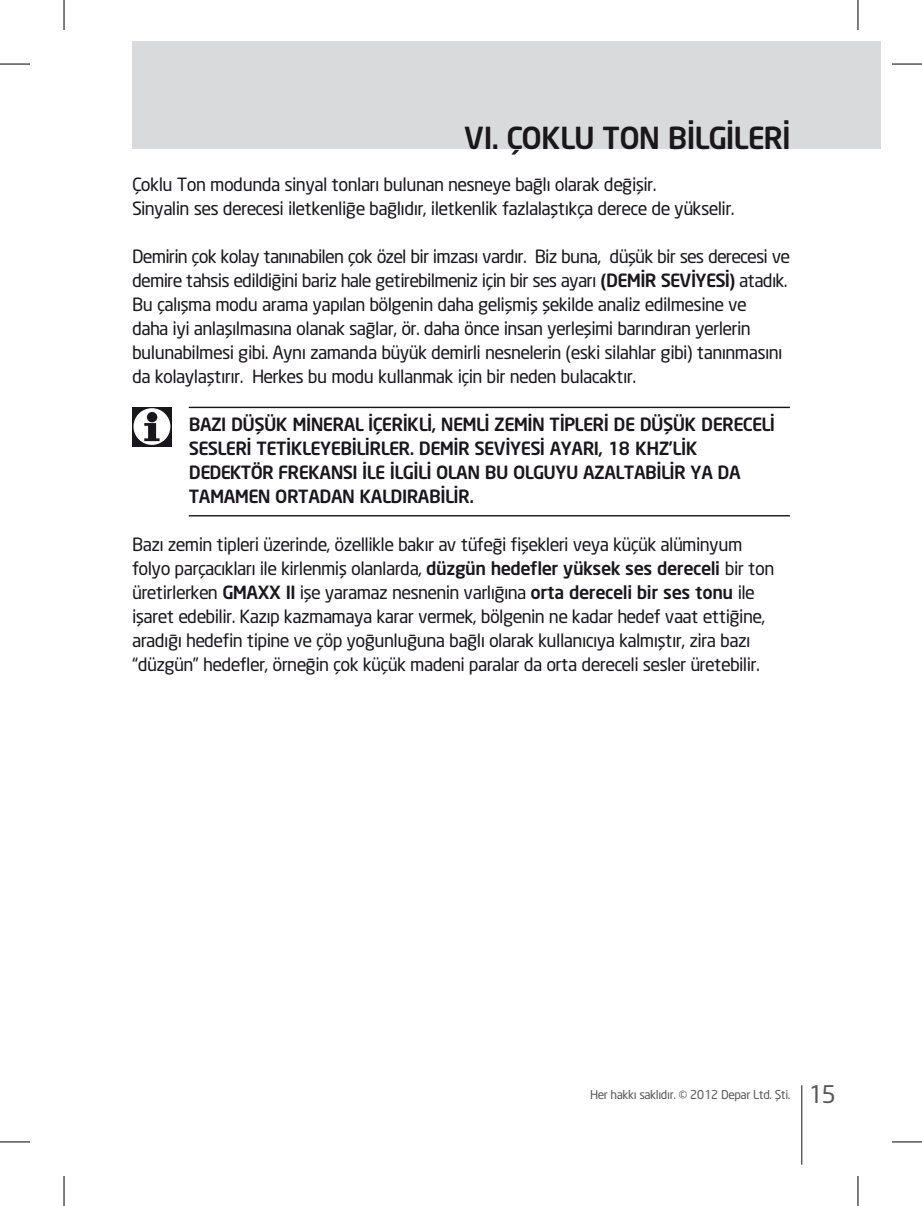
<style>
.page{position:relative;width:922px;height:1206px;background:#fff}
.page>*{position:absolute;margin:0;border:0;box-sizing:border-box;transform-origin:0 0}
.t1{font:500 30px "Neo Sans";color:#1a171c}
.t2{font:24px "Neo Sans";color:#58585a}
.t3{font:18px/24px "Neo Sans";color:#1a171c}
.t4{font:500 18px "Neo Sans";color:#1a171c}
.t5{font:12px "Neo Sans";color:#58585a}
.s1{font-weight:500}
</style>
<div class="page">
<hr style="left:801px;top:1084px;width:1px;height:80px;background:#58585a">
<div style="left:132px;top:41px;width:748px;height:108px;background:#d9dadb"></div>
<div style="left:132px;top:406px;width:40px;height:40px;background:#1a171c"></div>
<div style="left:133px;top:408px;width:37px;height:37px;background:#fff;border-radius:50%"></div>
<svg style="left:144px;top:412px;width:16px;height:29px"></svg>
<hr style="left:189px;top:406px;width:601px;height:2px;background:#1a171c">
<hr style="left:189px;top:515px;width:601px;height:1px;background:#1a171c">
<hr style="left:0;top:64px;width:30px;height:1px;background:#000">
<hr style="left:892px;top:64px;width:30px;height:1px;background:#000">
<hr style="left:0;top:1141px;width:30px;height:1px;background:#000">
<hr style="left:892px;top:1141px;width:30px;height:1px;background:#000">
<hr style="left:64px;top:0;width:1px;height:30px;background:#000">
<hr style="left:64px;top:1175px;width:1px;height:30px;background:#000">
<hr style="left:857px;top:0;width:1px;height:30px;background:#000">
<hr style="left:857px;top:1175px;width:1px;height:30px;background:#000">
<p class="t1" style="left:464px;top:119px;width:327px">VI. ÇOKLU TON BİLGİLERİ</p>
<p class="t3" style="left:132px;top:172px;width:525px">Çoklu Ton modunda sinyal tonları bulunan nesneye bağlı olarak değişir.</p>
<p class="t3" style="left:132px;top:196px;width:603px">Sinyalin ses derecesi iletkenliğe bağlıdır, iletkenlik fazlalaştıkça derece de yükselir.</p>
<p class="t3" style="left:132px;top:244px;width:659px">Demirin çok kolay tanınabilen çok özel bir imzası vardır. Biz buna, düşük bir ses derecesi ve demire tahsis edildiğini bariz hale getirebilmeniz için bir ses ayarı <span class="s1">(DEMİR SEVİYESİ)</span> atadık.</p>
<p class="t3" style="left:132px;top:292px;width:651px">Bu çalışma modu arama yapılan bölgenin daha gelişmiş şekilde analiz edilmesine ve daha iyi anlaşılmasına olanak sağlar, ör. daha önce insan yerleşimi barındıran yerlerin bulunabilmesi gibi. Aynı zamanda büyük demirli nesnelerin (eski silahlar gibi) tanınmasını da kolaylaştırır. Herkes bu modu kullanmak için bir neden bulacaktır.</p>
<p class="t4" style="left:189px;top:413px;width:587px">BAZI DÜŞÜK MİNERAL İÇERİKLİ, NEMLİ ZEMİN TİPLERİ DE DÜŞÜK DERECELİ</p>
<p class="t4" style="left:189px;top:437px;width:510px">SESLERİ TETİKLEYEBİLİRLER. DEMİR SEVİYESİ AYARI, 18 KHZ’LİK</p>
<p class="t4" style="left:189px;top:461px;width:553px">DEDEKTÖR FREKANSI İLE İLGİLİ OLAN BU OLGUYU AZALTABİLİR YA DA</p>
<p class="t4" style="left:189px;top:485px;width:286px">TAMAMEN ORTADAN KALDIRABİLİR.</p>
<p class="t3" style="left:132px;top:532px;width:643px">Bazı zemin tipleri üzerinde, özellikle bakır av tüfeği fişekleri veya küçük alüminyum folyo parçacıkları ile kirlenmiş olanlarda, <span class="s1">düzgün hedefler yüksek ses dereceli</span> bir ton üretirlerken <span class="s1">GMAXX II</span> işe yaramaz nesnenin varlığına <span class="s1">orta dereceli bir ses tonu</span> ile işaret edebilir. Kazıp kazmamaya karar vermek, bölgenin ne kadar hedef vaat ettiğine, aradığı hedefin tipine ve çöp yoğunluğuna bağlı olarak kullanıcıya kalmıştır, zira bazı “düzgün” hedefler, örneğin çok küçük madeni paralar da orta dereceli sesler üretebilir.</p>
<p class="t5" style="left:590px;top:1086px;width:201px">Her hakkı saklıdır. © 2012 Depar Ltd. Şti.</p>
<p class="t2" style="left:808px;top:1079px;width:29px">15</p>
</div>
